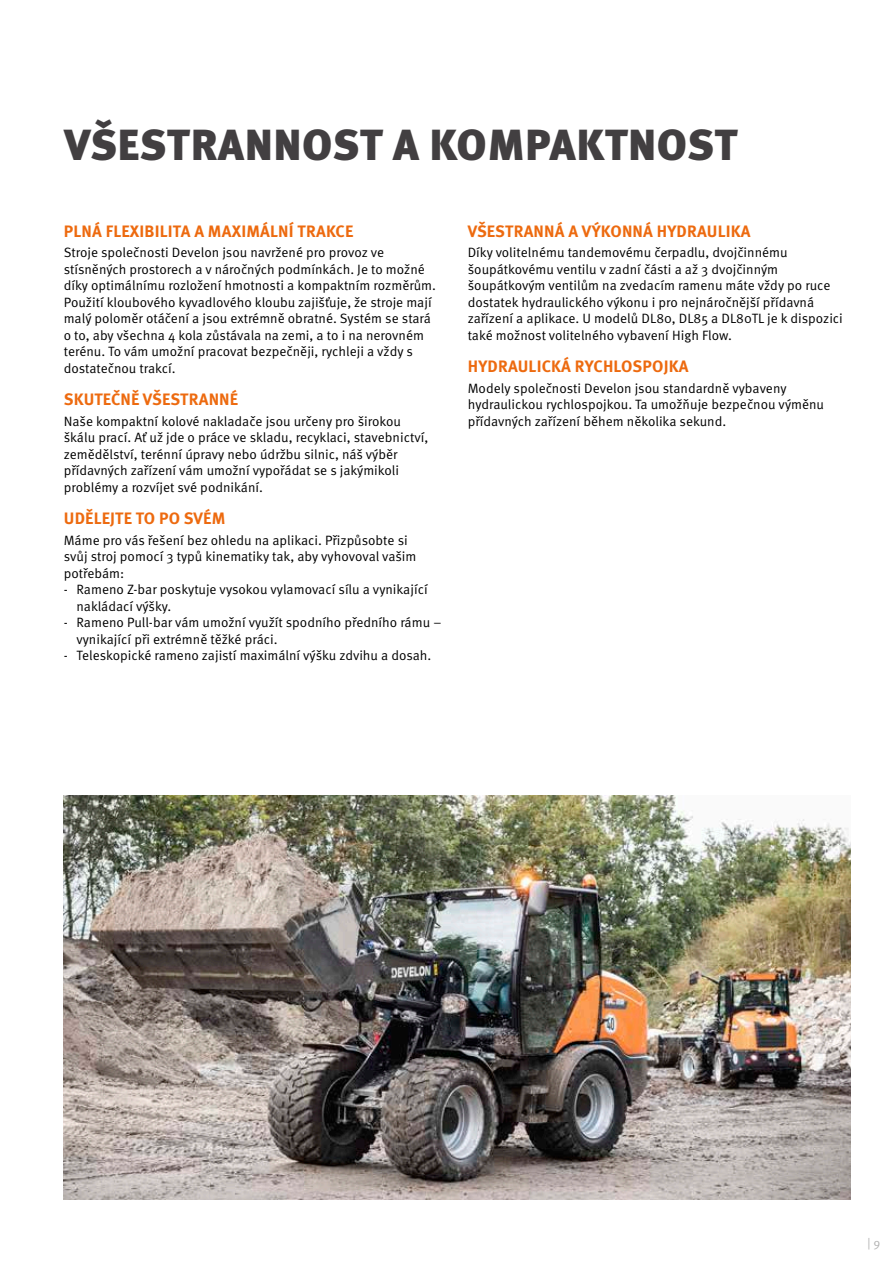
<style>
.page{position:relative;width:893px;height:1263px;background:#fff}
.page>*{position:absolute;margin:0;border:0;box-sizing:border-box;transform-origin:0 0}
.t1{font:900 43.5px "Meta Pro";letter-spacing:.01em;color:#423f41}
.t2{font:700 16.5px "Meta Pro";letter-spacing:.01em;color:#ed6a0f}
.t3{font:13.5px/16.5px "Meta Pro Norm";color:#000}
.t4{font:12px "Meta Pro Norm";color:#b2b2b2}
</style>
<div class="page">
<img style="left:64px;top:795px;width:786px;height:404px">
<h1 class="t1" style="left:64px;top:111px;width:675px">VŠESTRANNOST A KOMPAKTNOST</h1>
<p class="t2" style="left:64px;top:218px;width:291px">PLNÁ FLEXIBILITA A MAXIMÁLNÍ TRAKCE</p>
<p class="t3" style="left:64px;top:244px;width:374px">Stroje společnosti Develon jsou navržené pro provoz ve stísněných prostorech a v náročných podmínkách. Je to možné díky optimálnímu rozložení hmotnosti a kompaktním rozměrům.<br>Použití kloubového kyvadlového kloubu zajišťuje, že stroje mají malý poloměr otáčení a jsou extrémně obratné. Systém se stará o to, aby všechna 4 kola zůstávala na zemi, a to i na nerovném terénu. To vám umožní pracovat bezpečněji, rychleji a vždy s dostatečnou trakcí.</p>
<p class="t2" style="left:64px;top:386px;width:176px">SKUTEČNĚ VŠESTRANNÉ</p>
<p class="t3" style="left:64px;top:412px;width:366px">Naše kompaktní kolové nakladače jsou určeny pro širokou škálu prací. Ať už jde o práce ve skladu, recyklaci, stavebnictví, zemědělství, terénní úpravy nebo údržbu silnic, náš výběr přídavných zařízení vám umožní vypořádat se s jakýmikoli problémy a rozvíjet své podnikání.</p>
<p class="t2" style="left:64px;top:505px;width:163px">UDĚLEJTE TO PO SVÉM</p>
<p class="t3" style="left:64px;top:531px;width:354px">Máme pro vás řešení bez ohledu na aplikaci. Přizpůsobte si svůj stroj pomocí 3 typů kinematiky tak, aby vyhovoval vašim potřebám:</p>
<p class="t3" style="left:77px;top:581px;width:353px;text-indent:-13px">- Rameno Z-bar poskytuje vysokou vylamovací sílu a vynikající nakládací výšky.</p>
<p class="t3" style="left:77px;top:614px;width:366px;text-indent:-13px">- Rameno Pull-bar vám umožní využít spodního předního rámu – vynikající při extrémně těžké práci.</p>
<p class="t3" style="left:64px;top:647px;width:369px">- Teleskopické rameno zajistí maximální výšku zdvihu a dosah.</p>
<p class="t2" style="left:468px;top:218px;width:284px">VŠESTRANNÁ A VÝKONNÁ HYDRAULIKA</p>
<p class="t3" style="left:468px;top:244px;width:377px">Díky volitelnému tandemovému čerpadlu, dvojčinnému šoupátkovému ventilu v zadní části a až 3 dvojčinným šoupátkovým ventilům na zvedacím ramenu máte vždy po ruce dostatek hydraulického výkonu i pro nejnáročnější přídavná zařízení a aplikace. U modelů DL80, DL85 a DL80TL je k dispozici také možnost volitelného vybavení High Flow.</p>
<p class="t2" style="left:468px;top:353px;width:222px">HYDRAULICKÁ RYCHLOSPOJKA</p>
<p class="t3" style="left:468px;top:379px;width:358px">Modely společnosti Develon jsou standardně vybaveny hydraulickou rychlospojkou. Ta umožňuje bezpečnou výměnu přídavných zařízení během několika sekund.</p>
<p class="t4" style="left:867px;top:1233px;width:14px">| 9</p>
</div>
